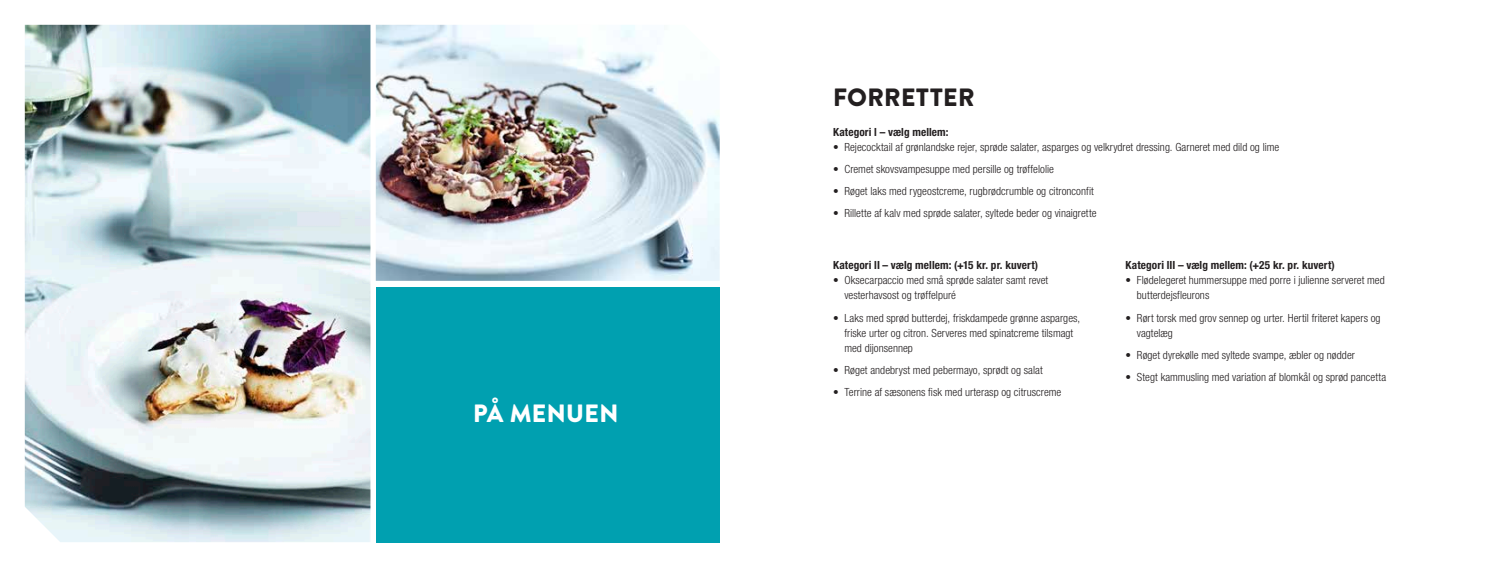
<style>
.page{position:relative;width:1489px;height:567px;background:#fff}
.page>*{position:absolute;margin:0;border:0;box-sizing:border-box;transform-origin:0 0}
.overskrift_brandon{font:900 25px "Brandon Text";letter-spacing:.01em;color:#231f20}
.overskrift_brandon-2{font:900 25px "Brandon Text";letter-spacing:.015em;color:#fff}
.Brød{font:300 condensed 11.25px/15px "Helvetica Neue";letter-spacing:.005em;color:#231f20}
.Mellem_sos{font:700 condensed 11.25px "Helvetica Neue LT Std";letter-spacing:.01em;color:#231f20}
</style>
<div class="page">
<img style="left:25px;top:25px;width:345px;height:517px">
<img style="left:376px;top:25px;width:343px;height:256px">
<div style="left:376px;top:287px;width:343px;height:255px;background:#00a0b0"></div>
<p class="overskrift_brandon-2" style="left:473px;top:395px;width:147px">PÅ MENUEN</p>
<p class="overskrift_brandon" style="left:833px;top:80px;width:143px">FORRETTER</p>
<p class="Mellem_sos" style="left:833px;top:125px;width:117px">Kategori l – vælg mellem:</p>
<p class="Brød" style="left:833px;top:140px;width:447px">• Rejecocktail af grønlandske rejer, sprøde salater, asparges og velkrydret dressing. Garneret med dild og lime</p>
<p class="Brød" style="left:833px;top:162px;width:222px">• Cremet skovsvampesuppe med persille og trøffelolie</p>
<p class="Brød" style="left:833px;top:184px;width:262px">• Røget laks med rygeostcreme, rugbrødcrumble og citronconfit</p>
<p class="Brød" style="left:833px;top:206px;width:265px">• Rillette af kalv med sprøde salater, syltede beder og vinaigrette</p>
<p class="Mellem_sos" style="left:833px;top:259px;width:206px">Kategori lI – vælg mellem: (+15 kr. pr. kuvert)</p>
<p class="Brød" style="left:844px;top:273px;width:205px;text-indent:-11px">• Oksecarpaccio med små sprøde salater samt revet vesterhavsost og trøffelpuré</p>
<p class="Brød" style="left:844px;top:310px;width:237px;text-indent:-11px">• Laks med sprød butterdej, friskdampede grønne asparges, friske urter og citron. Serveres med spinatcreme tilsmagt med dijonsennep</p>
<p class="Brød" style="left:833px;top:362px;width:211px">• Røget andebryst med pebermayo, sprødt og salat</p>
<p class="Brød" style="left:833px;top:384px;width:230px">• Terrine af sæsonens fisk med urterasp og citruscreme</p>
<p class="Mellem_sos" style="left:1125px;top:259px;width:211px">Kategori lII – vælg mellem: (+25 kr. pr. kuvert)</p>
<p class="Brød" style="left:1136px;top:273px;width:249px;text-indent:-11px">• Flødelegeret hummersuppe med porre i julienne serveret med butterdejsfleurons</p>
<p class="Brød" style="left:1136px;top:310px;width:245px;text-indent:-11px">• Rørt torsk med grov sennep og urter. Hertil friteret kapers og vagtelæg</p>
<p class="Brød" style="left:1125px;top:347px;width:231px">• Røget dyrekølle med syltede svampe, æbler og nødder</p>
<p class="Brød" style="left:1125px;top:369px;width:262px">• Stegt kammusling med variation af blomkål og sprød pancetta</p>
</div>
